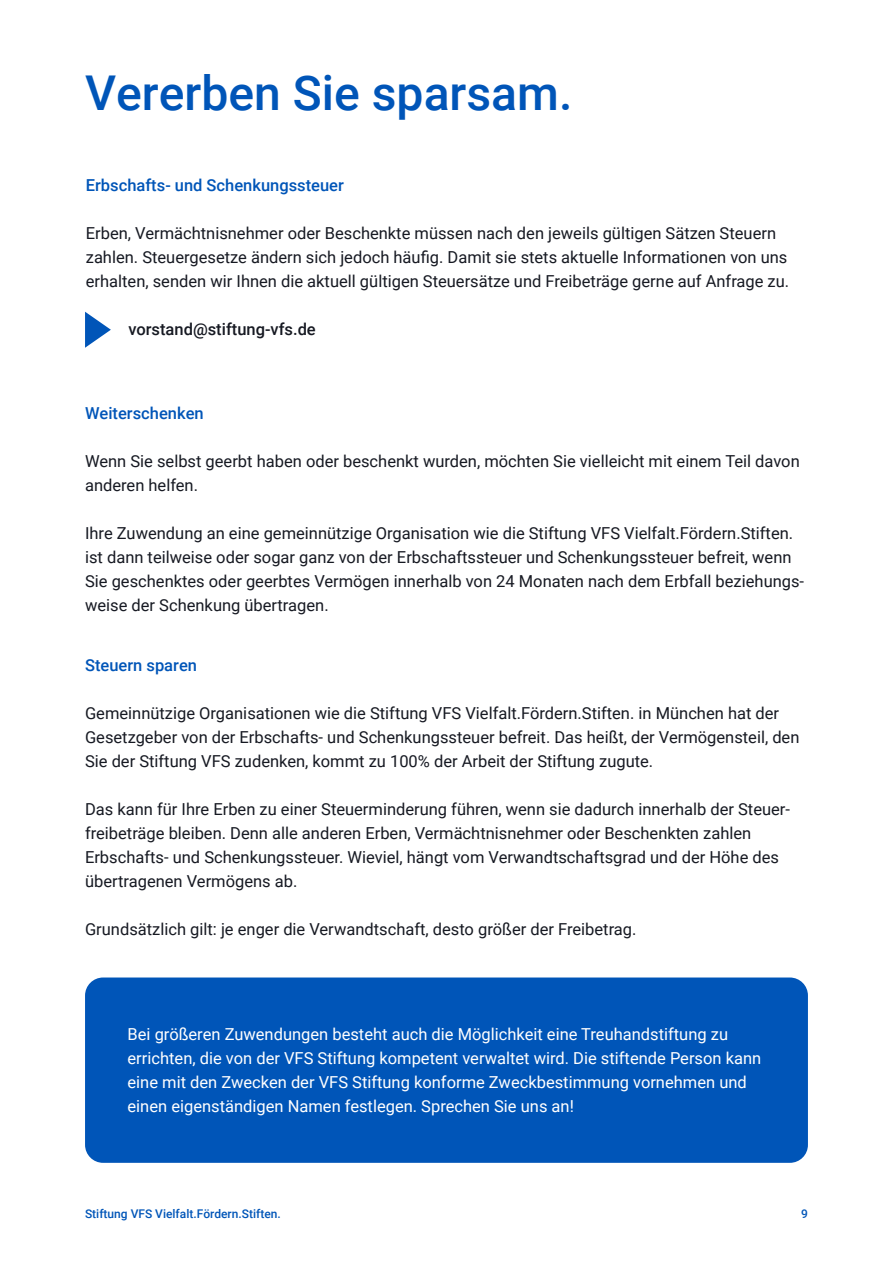
<style>
.page{position:relative;width:893px;height:1263px;background:#fff}
.page>*{position:absolute;margin:0;border:0;box-sizing:border-box;transform-origin:0 0}
.t1{font:500 48px "Roboto";color:#0055b8}
.t2{font:16.5px/24px "Roboto";color:#161922}
.t3{font:16.5px/24px "Roboto";color:#fff}
.t4{font:500 16.5px "Roboto";color:#0055b8}
.t5{font:500 16.5px "Roboto";color:#161922}
.t6{font:500 12px "Roboto";color:#0055b8}
</style>
<div class="page">
<svg style="left:85px;top:312px;width:26px;height:36px"></svg>
<div style="left:85px;top:977px;width:723px;height:186px;background:#0055b8;border-radius:18px"></div>
<h1 class="t1" style="left:85px;top:60px;width:489px">Vererben Sie sparsam.</h1>
<p class="t4" style="left:86px;top:174px;width:260px">Erbschafts- und Schenkungssteuer</p>
<p class="t2" style="left:86px;top:221px;width:705px">Erben, Vermächtnisnehmer oder Beschenkte müssen nach den jeweils gültigen Sätzen Steuern zahlen. Steuergesetze ändern sich jedoch häufig. Damit sie stets aktuelle Informationen von uns erhalten, senden wir Ihnen die aktuell gültigen Steuersätze und Freibeträge gerne auf Anfrage zu.</p>
<p class="t5" style="left:128px;top:318px;width:189px">vorstand@stiftung-vfs.de</p>
<p class="t4" style="left:85px;top:402px;width:120px">Weiterschenken</p>
<p class="t2" style="left:85px;top:449px;width:716px">Wenn Sie selbst geerbt haben oder beschenkt wurden, möchten Sie vielleicht mit einem Teil davon anderen helfen.</p>
<p class="t2" style="left:85px;top:521px;width:721px">Ihre Zuwendung an eine gemeinnützige Organisation wie die Stiftung VFS Vielfalt.Fördern.Stiften. ist dann teilweise oder sogar ganz von der Erbschaftssteuer und Schenkungssteuer befreit, wenn Sie geschenktes oder geerbtes Vermögen innerhalb von 24 Monaten nach dem Erbfall beziehungs&shy;weise der Schenkung übertragen.</p>
<p class="t4" style="left:85px;top:653px;width:114px">Steuern sparen</p>
<p class="t2" style="left:85px;top:700px;width:716px">Gemeinnützige Organisationen wie die Stiftung VFS Vielfalt.Fördern.Stiften. in München hat der<br>Gesetzgeber von der Erbschafts- und Schenkungssteuer befreit. Das heißt, der Vermögensteil, den<br>Sie der Stiftung VFS zudenken, kommt zu 100% der Arbeit der Stiftung zugute.</p>
<p class="t2" style="left:85px;top:796px;width:706px">Das kann für Ihre Erben zu einer Steuerminderung führen, wenn sie dadurch innerhalb der Steuer&shy;freibeträge bleiben. Denn alle anderen Erben, Vermächtnisnehmer oder Beschenkten zahlen Erbschafts- und Schenkungssteuer. Wieviel, hängt vom Verwandtschaftsgrad und der Höhe des übertragenen Vermögens ab.</p>
<p class="t2" style="left:85px;top:916px;width:553px">Grundsätzlich gilt: je enger die Verwandtschaft, desto größer der Freibetrag.</p>
<p class="t3" style="left:128px;top:1022px;width:635px">Bei größeren Zuwendungen besteht auch die Möglichkeit eine Treuhandstiftung zu errichten, die von der VFS Stiftung kompetent verwaltet wird. Die stiftende Person kann eine mit den Zwecken der VFS Stiftung konforme Zweckbestimmung vornehmen und einen eigenständigen Namen festlegen. Sprechen Sie uns an!</p>
<p class="t6" style="left:85px;top:1205px;width:197px">Stiftung VFS Vielfalt.Fördern.Stiften.</p>
<p class="t6" style="left:801px;top:1205px;width:8px">9</p>
</div>
